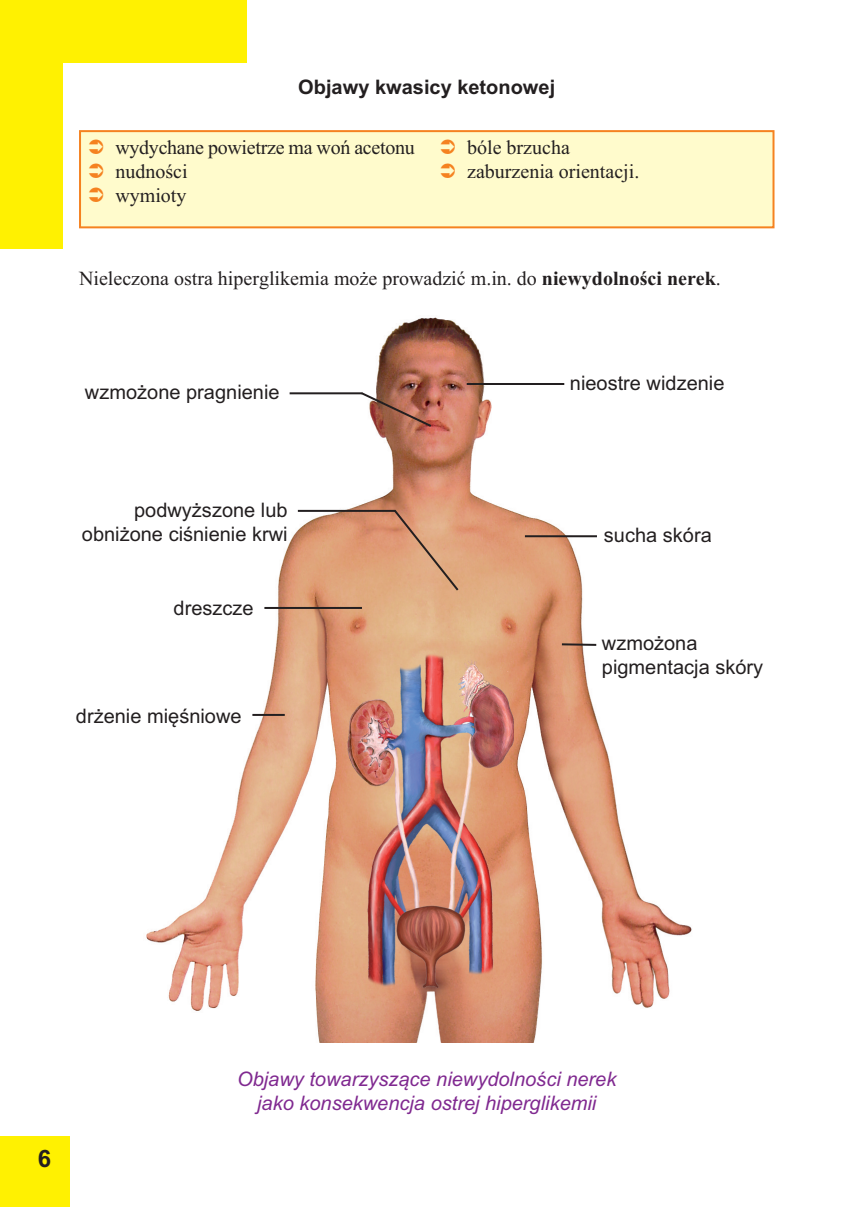
<style>
.page{position:relative;width:854px;height:1207px;background:#fff}
.page>*{position:absolute;margin:0;border:0;box-sizing:border-box;transform-origin:0 0}
.t1{font:700 24px "Arial";color:#231f20}
.t2{font:20px/24.2px "Times New Roman";color:#231f20}
.t3{font:20px/24px "Arial";color:#231f20}
.t4{font:italic 20px/24px "Arial";color:#802990;text-align:center}
.t5{font:700 20px "Arial";color:#231f20}
.s1{font-weight:700}
</style>
<div class="page">
<div style="left:0;top:0;width:246px;height:63px;background:#fff101"></div>
<div style="left:0;top:0;width:63px;height:249px;background:#fff101"></div>
<div style="left:0;top:1136px;width:69px;height:70px;background:#fff101"></div>
<div style="left:81px;top:132px;width:691px;height:94px;background:#fffbcc"></div>
<div style="left:79px;top:130px;width:695px;height:98px;border:2px solid #f58220"></div>
<img style="left:146px;top:317px;width:546px;height:724px">
<hr style="left:466px;top:383px;width:98px;height:2px;background:#231f20">
<hr style="left:525px;top:535px;width:72px;height:2px;background:#231f20">
<hr style="left:562px;top:643px;width:34px;height:2px;background:#231f20">
<hr style="left:298px;top:509px;width:97px;height:2px;background:#231f20">
<hr style="left:264px;top:606px;width:98px;height:2px;background:#231f20">
<hr style="left:252px;top:713px;width:33px;height:2px;background:#231f20">
<svg style="left:392px;top:507px;width:68px;height:85px;background:#d9a07b"></svg>
<hr style="left:289px;top:392px;width:73px;height:2px;background:#231f20">
<svg style="left:359px;top:390px;width:74px;height:38px"></svg>
<p class="t5" style="left:298px;top:75px;width:258px">Objawy kwasicy ketonowej</p>
<p class="t2" style="left:115px;top:134px;width:301px">wydychane powietrze ma woń acetonu nudności<br>wymioty</p>
<p class="t2" style="left:467px;top:134px;width:174px">bóle brzucha zaburzenia orientacji.</p>
<p class="t2" style="left:79px;top:266px;width:643px">Nieleczona ostra hiperglikemia może prowadzić m.in. do <span class="s1">niewydolności nerek</span>.</p>
<p class="t3" style="left:85px;top:380px;width:196px">wzmożone pragnienie</p>
<p class="t3" style="left:82px;top:498px;width:207px;text-align:right">podwyższone lub obniżone ciśnienie krwi</p>
<p class="t3" style="left:173px;top:596px;width:82px">dreszcze</p>
<p class="t3" style="left:76px;top:703px;width:167px">drżenie mięśniowe</p>
<p class="t3" style="left:570px;top:371px;width:156px">nieostre widzenie</p>
<p class="t3" style="left:604px;top:523px;width:109px">sucha skóra</p>
<p class="t3" style="left:602px;top:630px;width:163px">wzmożona pigmentacja skóry</p>
<p class="t1" style="left:38px;top:1144px;width:15px">6</p>
<p class="t4" style="left:237px;top:1066px;width:381px">Objawy towarzyszące niewydolności nerek jako konsekwencja ostrej hiperglikemii</p>
</div>
